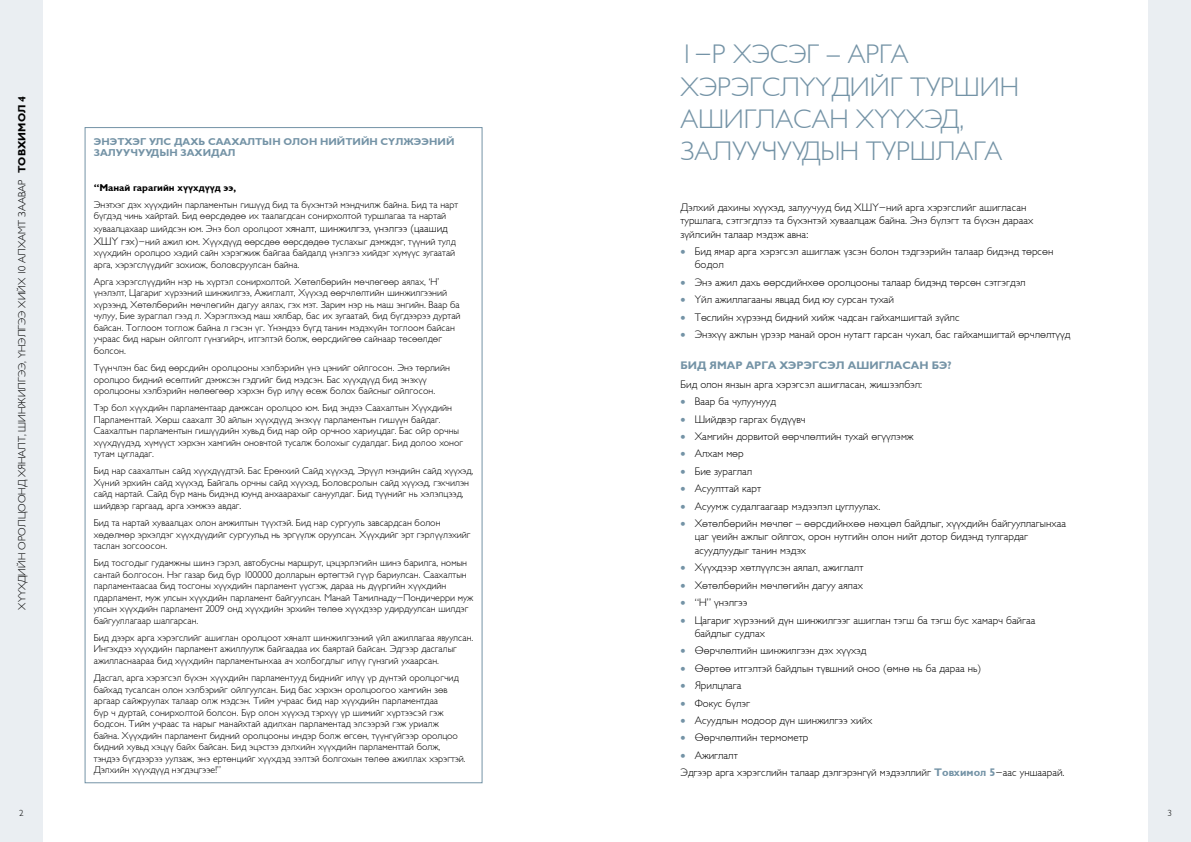
<style>
.page{position:relative;width:1191px;height:842px;background:#fff}
.page>*{position:absolute;margin:0;border:0;box-sizing:border-box;transform-origin:0 0}
.t1{font:27px "Mogul Gals";color:#7493a6}
.t2{font:11px/13.2px "Mogul Gals";color:#000}
.t3{font:700 11px "Mogul Gals";color:#7493a6}
.t4{font:10.5px "Mogul Gals";color:#000}
.t5{font:10px/11.5px "Mogul Gals";color:#000}
.t6{font:700 10px "Mogul Gals";color:#7493a6}
.t7{font:700 10px "Mogul Gals";color:#000}
.t8{font:9px "Mogul Gals";color:#000}
.s1{font-weight:700}
.s2{font-size:11px}
.s3{color:#7493a6}
.s4{font-weight:700;color:#7493a6}
</style>
<div class="page">
<div style="left:1148px;top:0;width:43px;height:842px;background:#eaeef2"></div>
<div style="left:0;top:0;width:43px;height:842px;background:#eaeef2"></div>
<p class="t4" style="left:17px;top:610px;width:515px;rotate:-90deg">ХҮҮХДИЙН ОРОЛЦООНД ХЯНАЛТ, ШИНЖИЛГЭЭ, ҮНЭЛГЭЭ ХИЙХ 10 АЛХАМТ ЗААВАР <span class="s1">товхимол 4</span></p>
<p class="t6" style="left:94px;top:136px;width:17px">Энэтхэг</p>
<p class="t6" style="left:149px;top:136px;width:35px">Улс дах</p>
<p class="t6" style="left:198px;top:136px;width:26px">ь Саахалт</p>
<p class="t6" style="left:262px;top:136px;width:39px">ын Олон</p>
<p class="t6" style="left:320px;top:136px;width:103px">Ни йти йн Сүлжээни</p>
<p class="t6" style="left:446px;top:136px;width:10px">й</p>
<p class="t6" style="left:94px;top:148px;width:9px">залуу</p>
<p class="t6" style="left:130px;top:148px;width:16px">чууд</p>
<p class="t6" style="left:159px;top:148px;width:30px">ын захидал</p>
<p class="t7" style="left:94px;top:182px;width:144px">“Манай гарагийн хүүхдүүд ээ,</p>
<p class="t5" style="left:94px;top:199px;width:366px">Энэтхэг дэх хүүхдийн парламентын гишүүд бид та бүхэнтэй мэндчилж байна. Бид та нарт бүгдэд чинь хайртай. Бид өөрсдөдөө их таалагдсан сонирхолтой туршлагаа та нартай</p>
<p class="t5" style="left:94px;top:223px;width:363px;line-height:12.6px">хуваалцахаар шийдсэн юм. Энэ бол оролцоот <span class="s2">хяналт, шинжилгээ, үнэлгээ (цаашид<br>ХШҮ гэх)</span>-ний ажил юм. Хүүхдүүд өөрсдөө өөрсдөдөө туслахыг дэмждэг, түүний тулд</p>
<p class="t5" style="left:94px;top:248px;width:363px">хүүхдийн оролцоо хэдий сайн хэрэгжиж байгаа байдалд үнэлгээ хийдэг хүмүүс зугаатай арга, хэрэгслүүдийг зохиож, боловсруулсан байна.</p>
<p class="t5" style="left:94px;top:276px;width:368px">Арга хэрэгслүүдийн нэр нь хүртэл сонирхолтой. Хөтөлбөрийн мөчлөгөөр аялах, ‘H’ үнэлэлт, Цагариг хүрээний шинжилгээ, Ажиглалт, Хүүхэд өөрчлөлтийн шинжилгээний хүрээнд, Хөтөлбөрийн мөчлөгийн дагуу аялах, гэх мэт. Зарим нэр нь маш энгийн. Ваар ба чулуу, Бие зураглал гээд л. Хэрэглэхэд маш хялбар, бас их зугаатай, бид бүгдээрээ дуртай байсан. Тоглоом тоглож байна л гэсэн үг. Үнэндээ бүгд танин мэдэхүйн тоглоом байсан учраас бид нарын ойлголт гүнзгийрч, итгэлтэй болж, өөрсдийгөө сайнаар төсөөлдөг болсон.</p>
<p class="t5" style="left:94px;top:362px;width:358px">Түүнчлэн бас бид өөрсдийн оролцооны хэлбэрийн үнэ цэнийг ойлгосон. Энэ төрлийн оролцоо бидний өсөлтийг дэмжсэн гэдгийг бид мэдсэн. Бас хүүхдүүд бид энэхүү оролцооны хэлбэрийн нөлөөгөөр хэрхэн бүр илүү өсөж болох байсныг ойлгосон.</p>
<p class="t5" style="left:94px;top:403px;width:371px">Тэр бол хүүхдийн парламентаар дамжсан оролцоо юм. Бид эндээ Саахалтын Хүүхдийн Парламенттай. Хөрш саахалт 30 айлын хүүхдүүд энэхүү парламентын гишүүн байдаг.<br>Саахалтын парламентын гишүүдийн хувьд бид нар ойр орчноо хариуцдаг. Бас ойр орчны хүүхдүүдэд, хүмүүст хэрхэн хамгийн оновчтой тусалж болохыг судалдаг. Бид долоо хоног тутам цугладаг.</p>
<p class="t5" style="left:94px;top:466px;width:381px">Бид нар саахалтын сайд хүүхдүүдтэй. Бас Ерөнхий Сайд хүүхэд, Эрүүл мэндийн сайд хүүхэд, Хүний эрхийн сайд хүүхэд, Байгаль орчны сайд хүүхэд, Боловсролын сайд хүүхэд, гэхчилэн сайд нартай. Сайд бүр мань бидэнд юунд анхаарахыг сануулдаг. Бид түүнийг нь хэлэлцээд, шийдвэр гаргаад, арга хэмжээ авдаг.</p>
<p class="t5" style="left:94px;top:517px;width:378px">Бид та нартай хуваалцах олон амжилтын түүхтэй. Бид нар сургууль завсардсан болон хөдөлмөр эрхэлдэг хүүхдүүдийг сургуульд нь эргүүлж оруулсан. Хүүхдийг эрт гэрлүүлэхийг таслан зогсоосон.</p>
<p class="t5" style="left:94px;top:558px;width:381px">Бид тосгодыг гудамжны шинэ гэрэл, автобусны маршрут, цэцэрлэгийн шинэ барилга, номын сантай болгосон. Нэг газар бид бүр 100000 долларын өртөгтэй гүүр бариулсан. Саахалтын парламентаасаа бид тосгоны хүүхдийн парламент үүсгэж, дараа нь дүүргийн хүүхдийн пдарламент, муж улсын хүүхдийн парламент байгуулсан. Манай Тамилнаду-Пондичерри муж улсын хүүхдийн парламент 2009 онд хүүхдийн эрхийн төлөө хүүхдээр удирдуулсан шилдэг байгууллагаар шалгарсан.</p>
<p class="t5" style="left:94px;top:632px;width:381px">Бид дээрх арга хэрэгслийг ашиглан оролцоот хяналт шинжилгээний үйл ажиллагаа явуулсан.<br>Ингэхдээ хүүхдийн парламент ажиллуулж байгаадаа их баяртай байсан. Эдгээр дасгалыг ажилласнаараа бид хүүхдийн парламентынхаа ач холбогдлыг илүү гүнзгий ухаарсан.</p>
<p class="t5" style="left:94px;top:672px;width:373px">Дасгал, арга хэрэгсэл бүхэн хүүхдийн парламентууд биднийг илүү үр дүнтэй оролцогчид байхад тусалсан олон хэлбэрийг ойлгуулсан. Бид бас хэрхэн оролцоогоо хамгийн зөв аргаар сайжруулах талаар олж мэдсэн. Тийм учраас бид нар хүүхдийн парламентдаа<br>бүр ч дуртай, сонирхолтой болсон. Бүр олон хүүхэд тэрхүү үр шимийг хүртээсэй гэж бодсон. Тийм учраас та нарыг манайхтай адилхан парламентад элсээрэй гэж уриалж байна. Хүүхдийн парламент бидний оролцооны индэр болж өгсөн, түүнгүйгээр оролцоо бидний хувьд хэцүү байх байсан. Бид эцэстээ дэлхийн хүүхдийн парламенттай болж, тэндээ бүгдээрээ уулзаж, энэ ертөнцийг хүүхдэд ээлтэй болгохын төлөө ажиллах хэрэгтэй.<br>Дэлхийн хүүхдүүд нэгдэцгээе!”</p>
<h1 class="t1" style="left:680px;top:41px;width:71px">1-р хэсэг</h1>
<h1 class="t1" style="left:827px;top:41px;width:54px">– Арга</h1>
<h1 class="t1" style="left:680px;top:73px;width:19px">хэрэгслүүди</h1>
<h1 class="t1" style="left:870px;top:73px;width:59px">йг туршин</h1>
<h1 class="t1" style="left:680px;top:106px;width:20px">ашигласан</h1>
<h1 class="t1" style="left:856px;top:106px;width:19px">хүүхэд</h1>
<h1 class="t1" style="left:959px;top:106px;width:6px">,</h1>
<h1 class="t1" style="left:680px;top:138px;width:17px">залуучуудын</h1>
<h1 class="t1" style="left:866px;top:138px;width:19px">туршлага</h1>
<p class="t2" style="left:680px;top:201px;width:354px">Дэлхий дахины хүүхэд, залуучууд бид ХШҮ-ний арга хэрэгслийг ашигласан туршлага, сэтгэгдлээ та бүхэнтэй хуваалцаж байна. Энэ бүлэгт та бүхэн дараах зүйлсийн талаар мэдэж авна:</p>
<p class="t2" style="left:694px;top:245px;width:360px;text-indent:-14px"><span class="s3">•</span> Бид ямар арга хэрэгсэл ашиглаж үзсэн болон тэдгээрийн талаар бидэнд төрсөн бодол</p>
<p class="t2" style="left:680px;top:276px;width:347px"><span class="s3">•</span> Энэ ажил дахь өөрсдийнхөө оролцооны талаар бидэнд төрсөн сэтгэгдэл</p>
<p class="t2" style="left:680px;top:293px;width:215px"><span class="s3">•</span> Үйл ажиллагааны явцад бид юу сурсан тухай</p>
<p class="t2" style="left:680px;top:311px;width:280px"><span class="s3">•</span> Төслийн хүрээнд бидний хийж чадсан гайхамшигтай зүйлс</p>
<p class="t2" style="left:680px;top:328px;width:391px"><span class="s3">•</span> Энэхүү ажлын үрээр манай орон нутагт гарсан чухал, бас гайхамшигтай өрчлөлтүүд</p>
<p class="t3" style="left:680px;top:359px;width:272px">БИД ЯМАР АРГА ХЭРЭГСЭЛ АШИГЛАСАН БЭ?</p>
<p class="t2" style="left:680px;top:378px;width:243px">Бид олон янзын арга хэрэгсэл ашигласан, жишээлбэл:</p>
<p class="t2" style="left:680px;top:395px;width:97px"><span class="s3">•</span> Ваар ба чулуунууд</p>
<p class="t2" style="left:680px;top:413px;width:126px"><span class="s3">•</span> Шийдвэр гаргах бүдүүвч</p>
<p class="t2" style="left:680px;top:430px;width:235px"><span class="s3">•</span> Хамгийн дорвитой өөрчлөлтийн тухай өгүүлэмж</p>
<p class="t2" style="left:680px;top:448px;width:65px"><span class="s3">•</span> Алхам мөр</p>
<p class="t2" style="left:680px;top:465px;width:73px"><span class="s3">•</span> Бие зураглал</p>
<p class="t2" style="left:680px;top:482px;width:82px"><span class="s3">•</span> Асуулттай карт</p>
<p class="t2" style="left:680px;top:500px;width:201px"><span class="s3">•</span> Асуумж судалгаагаар мэдээлэл цуглуулах.</p>
<p class="t2" style="left:694px;top:517px;width:373px;text-indent:-14px"><span class="s3">•</span> Хөтөлбөрийн мөчлөг – өөрсдийнхөө нөхцөл байдлыг, хүүхдийн байгууллагынхаа цаг үеийн ажлыг ойлгох, орон нутгийн олон нийт дотор бидэнд тулгардаг асуудлуудыг танин мэдэх</p>
<p class="t2" style="left:680px;top:561px;width:184px"><span class="s3">•</span> Хүүхдээр хөтлүүлсэн аялал, ажиглалт</p>
<p class="t2" style="left:680px;top:579px;width:184px"><span class="s3">•</span> Хөтөлбөрийн мөчлөгийн дагуу аялах</p>
<p class="t2" style="left:680px;top:596px;width:68px"><span class="s3">•</span> “H” үнэлгээ</p>
<p class="t2" style="left:694px;top:614px;width:342px;text-indent:-14px"><span class="s3">•</span> Цагариг хүрээний дүн шинжилгээг ашиглан тэгш ба тэгш бус хамарч байгаа байдлыг судлах</p>
<p class="t2" style="left:680px;top:644px;width:187px"><span class="s3">•</span> Өөрчлөлтийн шинжилгээн дэх хүүхэд</p>
<p class="t2" style="left:680px;top:662px;width:302px"><span class="s3">•</span> Өөртөө итгэлтэй байдлын түвшний оноо (өмнө нь ба дараа нь)</p>
<p class="t2" style="left:680px;top:679px;width:62px"><span class="s3">•</span> Ярилцлага</p>
<p class="t2" style="left:680px;top:697px;width:71px"><span class="s3">•</span> Фокус бүлэг</p>
<p class="t2" style="left:680px;top:714px;width:193px"><span class="s3">•</span> Асуудлын модоор дүн шинжилгээ хийх</p>
<p class="t2" style="left:680px;top:732px;width:129px"><span class="s3">•</span> Өөрчлөлтийн термометр</p>
<p class="t2" style="left:680px;top:747px;width:385px;line-height:17.5px"><span class="s3">•</span> Ажиглалт<br>Эдгээр арга хэрэгслийн талаар дэлгэрэнгүй мэдээллийг <span class="s4">Товхимол 5</span>-аас уншаарай.</p>
<p class="t8" style="left:19px;top:809px;width:6px">2</p>
<p class="t8" style="left:1167px;top:809px;width:6px">3</p>
</div>
